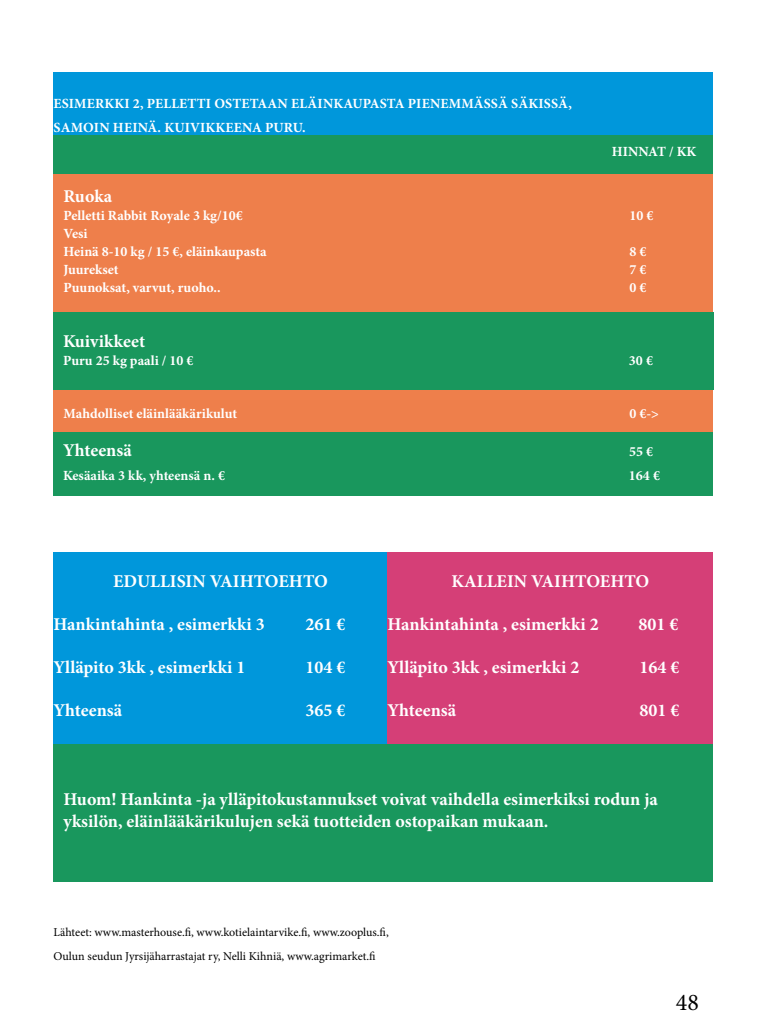
<style>
.page{position:relative;width:768px;height:1024px;background:#fff}
.page>*{position:absolute;margin:0;border:0;box-sizing:border-box;transform-origin:0 0}
.t1{font:24px "Minion Pro";color:#000}
.t2{font:700 18px "Minion Pro";color:#fff}
.t3{font:700 14px "Minion Pro";letter-spacing:.005em;color:#fff}
.t4{font:12px "Minion Pro";color:#000}
</style>
<div class="page">
<div style="left:54px;top:72px;width:660px;height:66px;background:#0097db"></div>
<div style="left:54px;top:390px;width:660px;height:47px;background:#ee7f4b"></div>
<div style="left:54px;top:135px;width:660px;height:39px;background:#19975d"></div>
<div style="left:53px;top:432px;width:660px;height:64px;background:#19975d"></div>
<div style="left:54px;top:552px;width:660px;height:330px;background:#19975d"></div>
<div style="left:54px;top:552px;width:334px;height:192px;background:#0097db"></div>
<div style="left:388px;top:552px;width:326px;height:192px;background:#d53f77"></div>
<div style="left:54px;top:174px;width:660px;height:138px;background:#ee7f4b"></div>
<div style="left:53px;top:312px;width:661px;height:78px;background:#19975d"></div>
<p class="t3" style="left:54px;top:94px;width:520px">ESIMERKKI 2, PELLETTI OSTETAAN ELÄINKAUPASTA PIENEMMÄSSÄ SÄKISSÄ,</p>
<p class="t3" style="left:54px;top:118px;width:254px">SAMOIN HEINÄ. KUIVIKKEENA PURU.</p>
<p class="t3" style="left:612px;top:142px;width:86px">HINNAT / KK</p>
<p class="t2" style="left:63px;top:184px;width:50px">Ruoka</p>
<p class="t3" style="left:63px;top:206px;width:181px">Pelletti Rabbit Royale 3 kg/10€</p>
<p class="t3" style="left:629px;top:206px;width:26px">10 €</p>
<p class="t3" style="left:63px;top:224px;width:26px">Vesi</p>
<p class="t3" style="left:63px;top:242px;width:205px">Heinä 8-10 kg / 15 €, eläinkaupasta</p>
<p class="t3" style="left:629px;top:242px;width:19px">8 €</p>
<p class="t3" style="left:63px;top:260px;width:57px">Juurekset</p>
<p class="t3" style="left:629px;top:260px;width:19px">7 €</p>
<p class="t3" style="left:63px;top:278px;width:159px">Puunoksat, varvut, ruoho..</p>
<p class="t3" style="left:629px;top:278px;width:19px">0 €</p>
<p class="t3" style="left:64px;top:190px;width:88px">KUIVIKKEET</p>
<p class="t2" style="left:63px;top:328px;width:84px">Kuivikkeet</p>
<p class="t3" style="left:63px;top:350px;width:132px">Puru 25 kg paali / 10 €</p>
<p class="t3" style="left:629px;top:350px;width:26px">30 €</p>
<p class="t3" style="left:63px;top:404px;width:175px">Mahdolliset eläinlääkärikulut</p>
<p class="t3" style="left:629px;top:404px;width:31px">0 €-&gt;</p>
<p class="t2" style="left:63px;top:438px;width:70px">Yhteensä</p>
<p class="t3" style="left:629px;top:442px;width:26px">55 €</p>
<p class="t3" style="left:63px;top:466px;width:164px">Kesäaika 3 kk, yhteensä n. €</p>
<p class="t3" style="left:629px;top:466px;width:33px">164 €</p>
<p class="t2" style="left:113px;top:568px;width:216px">EDULLISIN VAIHTOEHTO</p>
<p class="t2" style="left:53px;top:611px;width:213px">Hankintahinta , esimerkki 3</p>
<p class="t2" style="left:305px;top:611px;width:41px">261 €</p>
<p class="t2" style="left:53px;top:655px;width:193px">Ylläpito 3kk , esimerkki 1</p>
<p class="t2" style="left:305px;top:655px;width:41px">104 €</p>
<p class="t2" style="left:53px;top:698px;width:70px">Yhteensä</p>
<p class="t2" style="left:306px;top:698px;width:41px">365 €</p>
<p class="t2" style="left:452px;top:568px;width:199px">KALLEIN VAIHTOEHTO</p>
<p class="t2" style="left:387px;top:611px;width:213px">Hankintahinta , esimerkki 2</p>
<p class="t2" style="left:639px;top:611px;width:41px">801 €</p>
<p class="t2" style="left:387px;top:655px;width:193px">Ylläpito 3kk , esimerkki 2</p>
<p class="t2" style="left:639px;top:655px;width:41px">164 €</p>
<p class="t2" style="left:387px;top:698px;width:70px">Yhteensä</p>
<p class="t2" style="left:640px;top:698px;width:41px">801 €</p>
<p class="t2" style="left:63px;top:787px;width:596px">Huom! Hankinta -ja ylläpitokustannukset voivat vaihdella esimerkiksi rodun ja</p>
<p class="t2" style="left:63px;top:808px;width:487px">yksilön, eläinlääkärikulujen sekä tuotteiden ostopaikan mukaan.</p>
<p class="t4" style="left:53px;top:924px;width:337px">Lähteet: www.masterhouse.fi, www.kotielaintarvike.fi, www.zooplus.fi,</p>
<p class="t4" style="left:53px;top:948px;width:324px">Oulun seudun Jyrsijäharrastajat ry, Nelli Kihniä, www.agrimarket.fi</p>
<p class="t1" style="left:676px;top:987px;width:25px">48</p>
</div>
